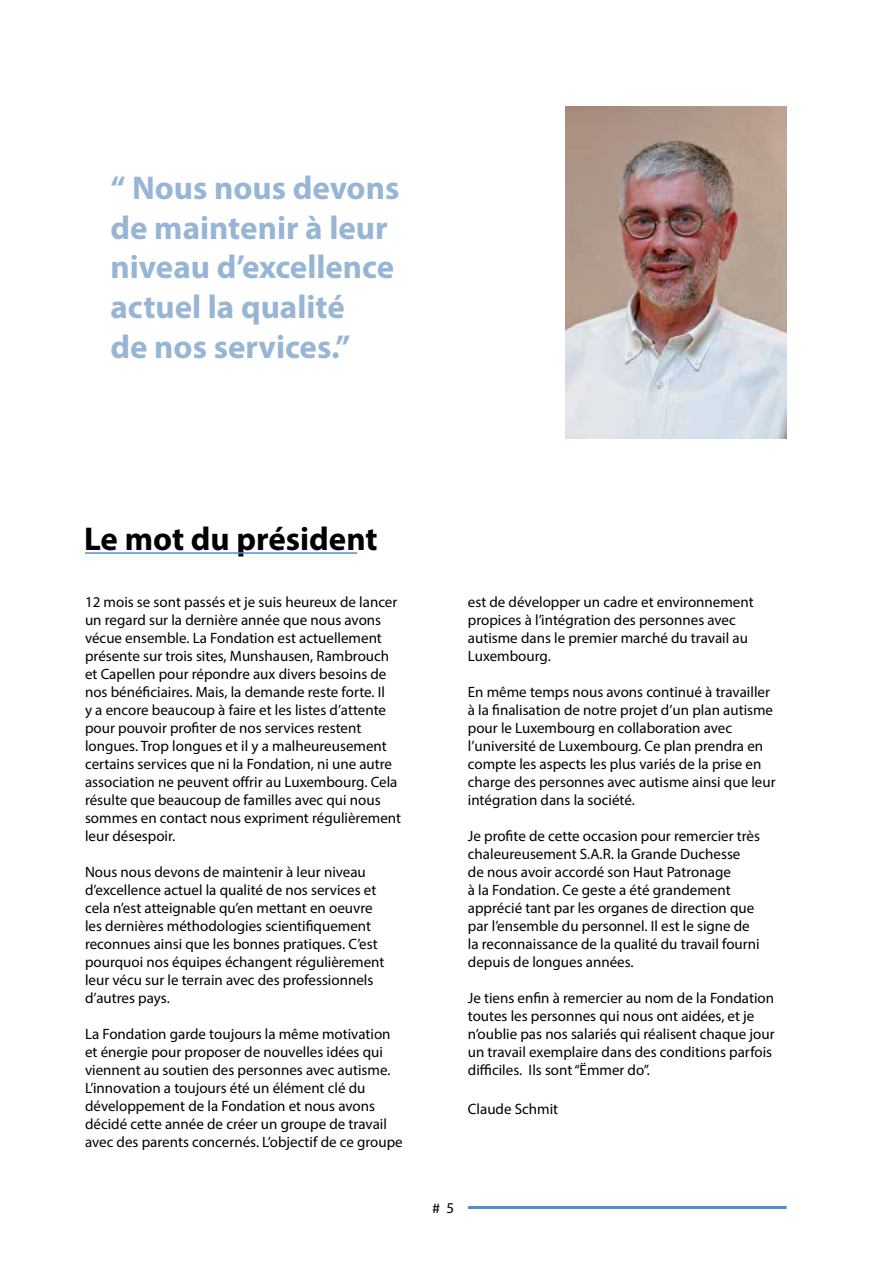
<style>
.page{position:relative;width:893px;height:1263px;background:#fff}
.page>*{position:absolute;margin:0;border:0;box-sizing:border-box;transform-origin:0 0}
.t1{font:700 33px/39.6px "Myriad Pro";color:#97b5d4}
.t2{font:700 33px "Myriad Pro";color:#000}
.t3{font:15px/18px "Myriad Pro";color:#000}
.t4{font:15px "Calibri";color:#000}
.s1{font-family:"Myriad Pro"}
</style>
<div class="page">
<hr style="left:468px;top:1206px;width:319px;height:3px;background:#5091cd">
<img style="left:565px;top:107px;width:222px;height:332px">
<hr style="left:85px;top:552px;width:272px;height:2px;background:#5091cd">
<h1 class="t1" style="left:111px;top:167px;width:290px">“ Nous nous devons de maintenir à leur niveau d’excellence actuel la qualité<br>de nos services.”</h1>
<h1 class="t2" style="left:84px;top:517px;width:295px">Le mot du président</h1>
<p class="t3" style="left:85px;top:593px;width:318px">12 mois se sont passés et je suis heureux de lancer un regard sur la dernière année que nous avons vécue ensemble. La Fondation est actuellement présente sur trois sites, Munshausen, Rambrouch et Capellen pour répondre aux divers besoins de nos bénéficiaires. Mais, la demande reste forte. Il<br>y a encore beaucoup à faire et les listes d’attente pour pouvoir profiter de nos services restent longues. Trop longues et il y a malheureusement certains services que ni la Fondation, ni une autre association ne peuvent offrir au Luxembourg. Cela résulte que beaucoup de familles avec qui nous sommes en contact nous expriment régulièrement leur désespoir.</p>
<p class="t3" style="left:85px;top:863px;width:301px">Nous nous devons de maintenir à leur niveau d’excellence actuel la qualité de nos services et cela n’est atteignable qu’en mettant en oeuvre les dernières méthodologies scientifiquement reconnues ainsi que les bonnes pratiques. C’est pourquoi nos équipes échangent régulièrement leur vécu sur le terrain avec des professionnels d’autres pays.</p>
<p class="t3" style="left:85px;top:1025px;width:319px">La Fondation garde toujours la même motivation et énergie pour proposer de nouvelles idées qui viennent au soutien des personnes avec autisme.<br>L’innovation a toujours été un élément clé du développement de la Fondation et nous avons décidé cette année de créer un groupe de travail avec des parents concernés. L’objectif de ce groupe</p>
<p class="t3" style="left:468px;top:592px;width:287px">est de développer un cadre et environnement propices à l’intégration des personnes avec autisme dans le premier marché du travail au Luxembourg.</p>
<p class="t3" style="left:468px;top:682px;width:309px">En même temps nous avons continué à travailler à la finalisation de notre projet d’un plan autisme pour le Luxembourg en collaboration avec l’université de Luxembourg. Ce plan prendra en compte les aspects les plus variés de la prise en charge des personnes avec autisme ainsi que leur intégration dans la société.</p>
<p class="t3" style="left:468px;top:826px;width:294px">Je profite de cette occasion pour remercier très chaleureusement S.A.R. la Grande Duchesse de nous avoir accordé son Haut Patronage<br>à la Fondation. Ce geste a été grandement apprécié tant par les organes de direction que par l’ensemble du personnel. Il est le signe de la reconnaissance de la qualité du travail fourni depuis de longues années.</p>
<p class="t3" style="left:468px;top:988px;width:308px">Je tiens enfin à remercier au nom de la Fondation toutes les personnes qui nous ont aidées, et je n’oublie pas nos salariés qui réalisent chaque jour un travail exemplaire dans des conditions parfois difficiles. Ils sont “Ëmmer do”.</p>
<p class="t3" style="left:468px;top:1100px;width:92px">Claude Schmit</p>
<p class="t4" style="left:433px;top:1198px;width:23px"># <span class="s1">5</span></p>
</div>
